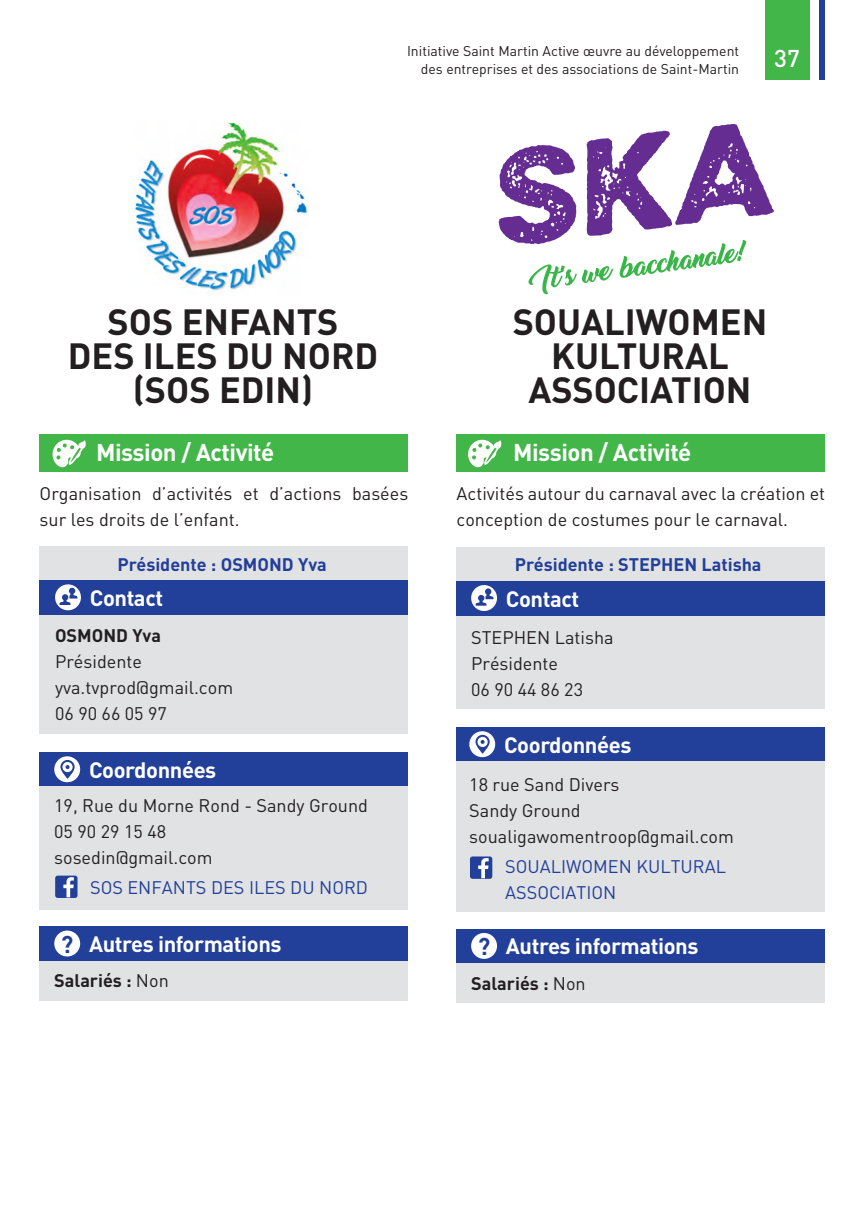
<style>
.page{position:relative;width:865px;height:1214px;background:#fff}
.page>*{position:absolute;margin:0;border:0;box-sizing:border-box;transform-origin:0 0}
.t1{font:700 36px/34px "DINOT";color:#231f20;text-align:center}
.t2{font:700 24px "DINOT";letter-spacing:-.02em;color:#fff}
.t3{font:500 24px "DINOT";color:#fff}
.t4{font:700 22px "DINOT";letter-spacing:-.02em;color:#fff}
.t5{font:18px/26px "DINOT";color:#231f20}
.t6{font:18px/26px "DINOT";color:#223f99}
.t7{font:700 18px "DINOT";color:#223f99}
.t8{font:700 18px "DINOT";color:#231f20}
.t9{font:14px/18px "DINOT";color:#231f20;text-align:right}
.s1{font-size:24px;color:#223f99}
.s2{font-weight:400}
</style>
<div class="page">
<div style="left:765px;top:0;width:44px;height:79px;background:#42b649"></div>
<div style="left:819px;top:0;width:6px;height:79px;background:#223f99"></div>
<div style="left:40px;top:926px;width:368px;height:34px;background:#223f99"></div>
<div style="left:54px;top:930px;width:26px;height:26px;background:#fff;border-radius:50%"></div>
<div style="left:40px;top:960px;width:368px;height:40px;background:#e1e2e4"></div>
<div style="left:40px;top:434px;width:368px;height:38px;background:#42b649"></div>
<div style="left:456px;top:929px;width:369px;height:34px;background:#223f99"></div>
<div style="left:471px;top:932px;width:26px;height:26px;background:#fff;border-radius:50%"></div>
<div style="left:456px;top:963px;width:369px;height:39px;background:#e1e2e4"></div>
<div style="left:456px;top:434px;width:369px;height:38px;background:#42b649"></div>
<div style="left:40px;top:546px;width:368px;height:188px;background:#e1e2e4"></div>
<div style="left:40px;top:580px;width:368px;height:34px;background:#223f99"></div>
<svg style="left:55px;top:584px;width:26px;height:26px"></svg>
<svg style="left:59px;top:587px;width:18px;height:18px"></svg>
<div style="left:456px;top:547px;width:369px;height:162px;background:#e1e2e4"></div>
<div style="left:456px;top:581px;width:369px;height:34px;background:#223f99"></div>
<svg style="left:471px;top:585px;width:26px;height:26px"></svg>
<svg style="left:475px;top:588px;width:18px;height:17px"></svg>
<div style="left:456px;top:727px;width:369px;height:34px;background:#223f99"></div>
<div style="left:469px;top:731px;width:26px;height:26px;background:#fff;border-radius:50%"></div>
<svg style="left:475px;top:734px;width:14px;height:19px"></svg>
<svg style="left:477px;top:736px;width:10px;height:11px"></svg>
<svg style="left:480px;top:739px;width:4px;height:4px"></svg>
<div style="left:456px;top:761px;width:369px;height:150px;background:#e1e2e4"></div>
<div style="left:40px;top:752px;width:368px;height:34px;background:#223f99"></div>
<div style="left:54px;top:756px;width:26px;height:26px;background:#fff;border-radius:50%"></div>
<svg style="left:60px;top:759px;width:15px;height:19px"></svg>
<svg style="left:62px;top:761px;width:11px;height:11px"></svg>
<svg style="left:66px;top:765px;width:4px;height:4px"></svg>
<div style="left:40px;top:786px;width:368px;height:123px;background:#e1e2e4"></div>
<div style="left:55px;top:875px;width:22px;height:22px;background:#223f99;border-radius:3px"></div>
<svg style="left:63px;top:877px;width:11px;height:20px"></svg>
<div style="left:470px;top:856px;width:22px;height:22px;background:#223f99;border-radius:3px"></div>
<svg style="left:478px;top:858px;width:10px;height:20px"></svg>
<svg style="left:498px;top:124px;width:276px;height:170px"></svg>
<img style="left:136px;top:122px;width:172px;height:169px">
<svg style="left:52px;top:439px;width:34px;height:28px"></svg>
<svg style="left:468px;top:439px;width:33px;height:28px"></svg>
<p class="t9" style="left:407px;top:42px;width:334px">Initiative Saint Martin Active œuvre au développement des entreprises et des associations de Saint-Martin</p>
<h2 class="t3" style="left:774px;top:43px;width:27px">37</h2>
<h1 class="t1" style="left:68px;top:304px;width:312px">SOS ENFANTS<br>DES ILES DU NORD (SOS EDIN)</h1>
<h1 class="t1" style="left:512px;top:304px;width:256px">SOUALIWOMEN<br>KULTURAL<br>ASSOCIATION</h1>
<h2 class="t2" style="left:96px;top:437px;width:180px">Mission / Activité</h2>
<h2 class="t2" style="left:513px;top:437px;width:180px">Mission / Activité</h2>
<p class="t5" style="left:40px;top:480px;width:370px">Organisation d’activités et d’actions basées sur les droits de l’enfant.</p>
<p class="t5" style="left:456px;top:480px;width:370px">Activités autour du carnaval avec la création et conception de costumes pour le carnaval.</p>
<p class="t7" style="left:117px;top:552px;width:211px">Présidente : OSMOND Yva</p>
<p class="t7" style="left:515px;top:553px;width:248px">Présidente : STEPHEN Latisha</p>
<p class="t4" style="left:90px;top:584px;width:75px">Contact</p>
<p class="t8" style="left:55px;top:623px;width:108px">OSMOND Yva</p>
<p class="t5" style="left:55px;top:648px;width:180px">Présidente yva.tvprod@gmail.com<br>06 90 66 05 97</p>
<p class="t4" style="left:89px;top:755px;width:129px">Coordonnées</p>
<p class="t5" style="left:54px;top:791px;width:315px">19, Rue du Morne Rond - Sandy Ground<br>05 90 29 15 48<br>sosedin@gmail.com</p>
<p class="t6" style="left:90px;top:873px;width:279px">SOS ENFANTS DES ILES DU NORD</p>
<p class="t4" style="left:61px;top:930px;width:222px"><span class="s1">?</span> Autres informations</p>
<p class="t8" style="left:54px;top:968px;width:116px">Salariés : <span class="s2">Non</span></p>
<p class="t4" style="left:506px;top:584px;width:75px">Contact</p>
<p class="t5" style="left:471px;top:624px;width:144px">STEPHEN Latisha<br>Présidente<br>06 90 44 86 23</p>
<p class="t4" style="left:504px;top:730px;width:129px">Coordonnées</p>
<p class="t5" style="left:469px;top:771px;width:266px">18 rue Sand Divers<br>Sandy Ground soualigawomentroop@gmail.com</p>
<p class="t6" style="left:505px;top:853px;width:222px">SOUALIWOMEN KULTURAL<br>ASSOCIATION</p>
<p class="t4" style="left:478px;top:931px;width:222px"><span class="s1">?</span> Autres informations</p>
<p class="t8" style="left:471px;top:971px;width:116px">Salariés : <span class="s2">Non</span></p>
</div>
